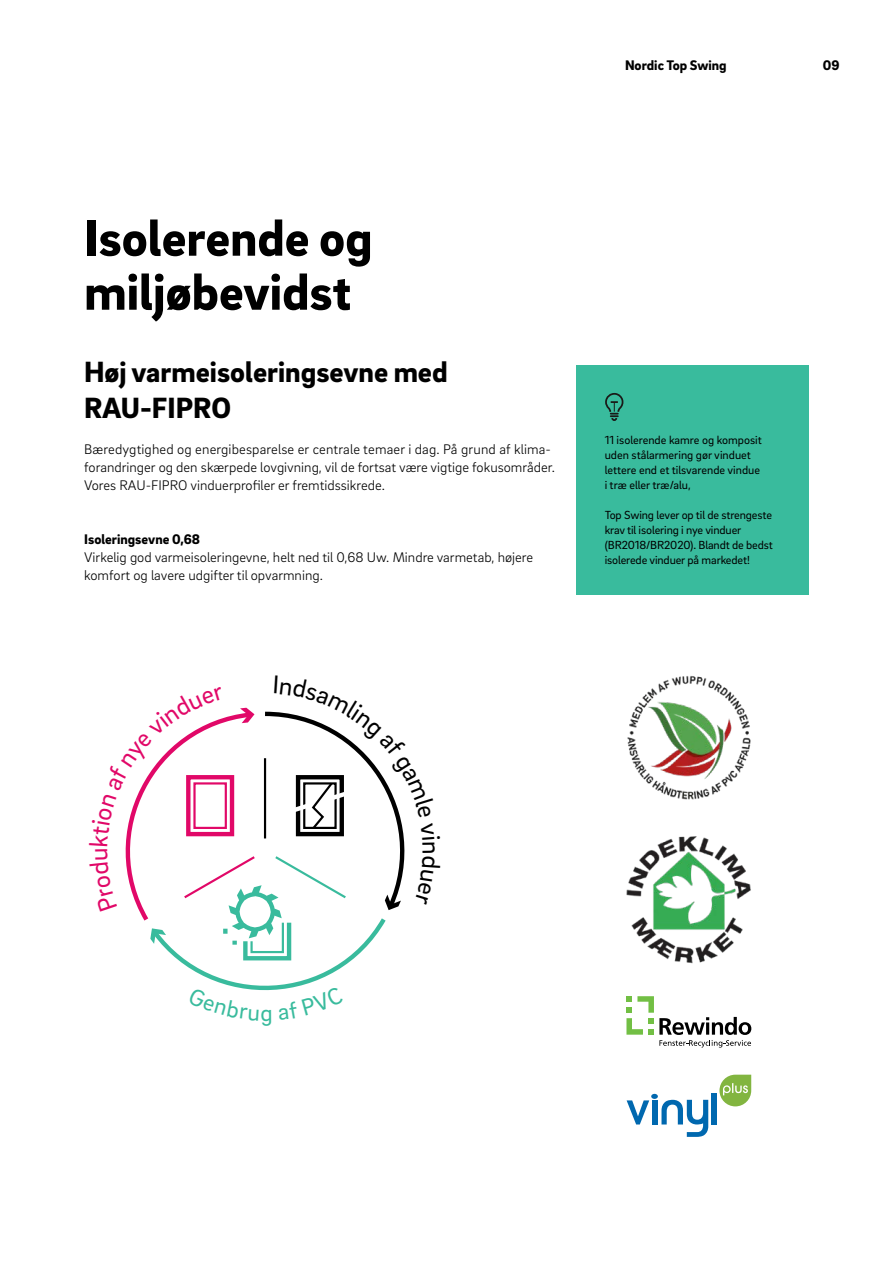
<style>
.page{position:relative;width:893px;height:1263px;background:#fff}
.page>*{position:absolute;margin:0;border:0;box-sizing:border-box;transform-origin:0 0}
._01__Headline_-_35pt{font:900 52.5px/54px "Brix Sans";color:#000}
._06__Subhead_-_19pt{font:900 30px/36px "Brix Sans";color:#000}
.t1{font:24px "Brix Sans";color:#39bb9d}
._16__Body_text_-_9_5{font:300 14.25px/18px "Brix Sans";color:#000}
._14__Body_subline{font:900 14.25px "Brix Sans";color:#000}
.MP__Live_column_titl{font:900 14.25px "Brix Sans";color:#000}
.MP__Page_numbers_-_9{font:900 14.25px "Brix Sans";color:#000}
._42__Info_box_-_body{font:12px/15px "Brix Sans";letter-spacing:-.01em;color:#000}
</style>
<div class="page">
<div style="left:577px;top:365px;width:232px;height:229px;background:#39bb9d"></div>
<svg style="left:605px;top:393px;width:18px;height:28px"></svg>
<svg style="left:719px;top:1075px;width:32px;height:31px"></svg>
<div style="left:712px;top:1092px;width:5px;height:32px;background:#0068af"></div>
<svg style="left:627px;top:1094px;width:81px;height:43px"></svg>
<svg style="left:626px;top:996px;width:125px;height:51px"></svg>
<img style="left:627px;top:676px;width:124px;height:124px">
<img style="left:626px;top:836px;width:125px;height:128px">
<svg style="left:125px;top:707px;width:280px;height:284px"></svg>
<p class="MP__Live_column_titl" style="left:625px;top:56px;width:103px">Nordic Top Swing</p>
<p class="MP__Page_numbers_-_9" style="left:823px;top:56px;width:18px">09</p>
<p class="_01__Headline_-_35pt" style="left:84px;top:208px;width:290px">Isolerende og miljøbevidst</p>
<p class="_06__Subhead_-_19pt" style="left:84px;top:352px;width:365px">Høj varmeisoleringsevne med<br>RAU-FIPRO</p>
<p class="_16__Body_text_-_9_5" style="left:84px;top:439px;width:472px">Bæredygtighed og energibesparelse er centrale temaer i dag. På grund af klima&shy;forandringer og den skærpede lovgivning, vil de fortsat være vigtige fokusområder.<br>Vores RAU-FIPRO vinduerprofiler er fremtidssikrede.</p>
<p class="_14__Body_subline" style="left:84px;top:529px;width:117px">Isoleringsevne 0,68</p>
<p class="_16__Body_text_-_9_5" style="left:84px;top:547px;width:450px">Virkelig god varmeisoleringevne, helt ned til 0,68 Uw. Mindre varmetab, højere komfort og lavere udgifter til opvarmning.</p>
<p class="_42__Info_box_-_body" style="left:605px;top:432px;width:159px">11 isolerende kamre og komposit uden stålarmering gør vinduet lettere end et tilsvarende vindue i træ eller træ/alu,</p>
<p class="_42__Info_box_-_body" style="left:605px;top:507px;width:170px">Top Swing lever op til de strengeste krav til isolering i nye vinduer (BR2018/BR2020). Blandt de bedst isolerede vinduer på markedet!</p>
<p class="t1" style="left:260px;top:997px;width:14px">g</p>
</div>
